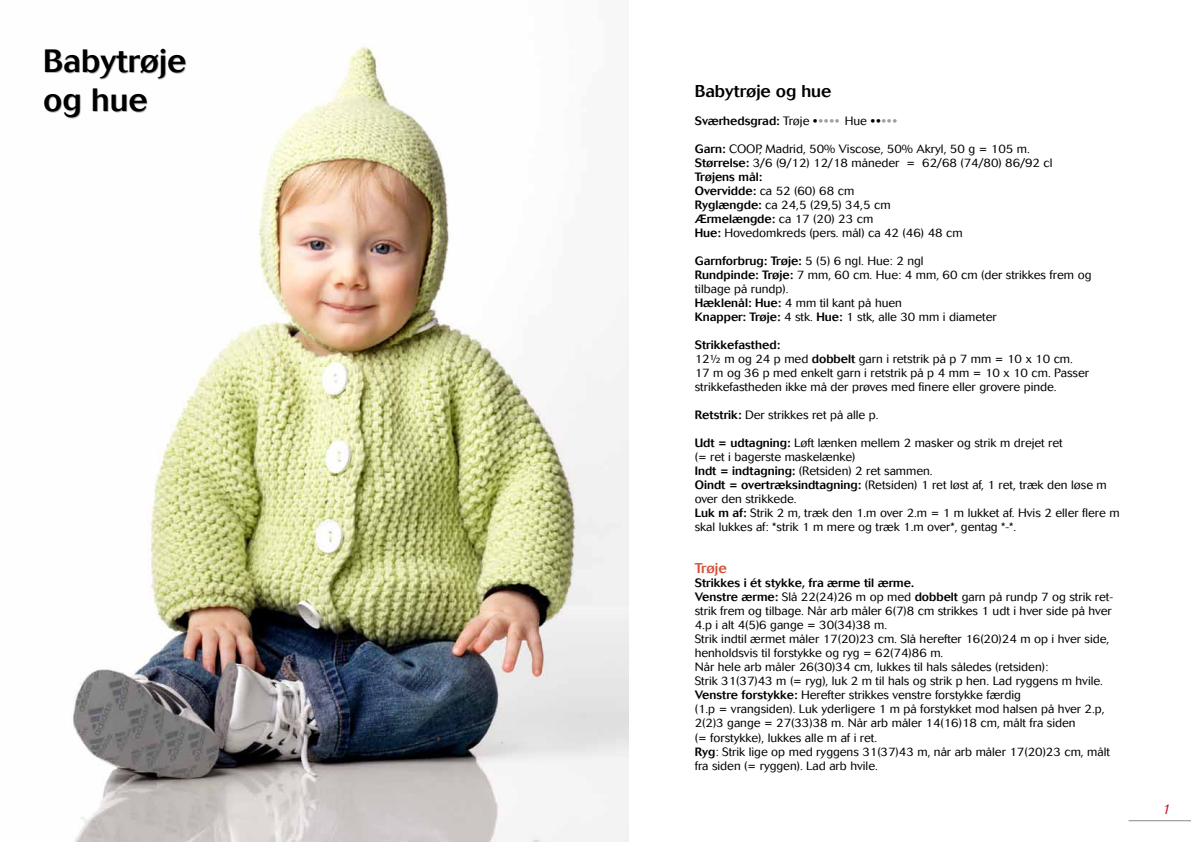
<style>
.page{position:relative;width:1191px;height:842px;background:#fff}
.page>*{position:absolute;margin:0;border:0;box-sizing:border-box;transform-origin:0 0}
.t1{font:500 32px/39px "Cosmos Pro";color:#000}
.t2{font:500 17px "Cosmos Pro";color:#000}
.t3{font:500 14px "Cosmos Pro";color:#d65038}
.t4{font:italic 300 14px "Cosmos Pro";color:#cd071e}
.t5{font:300 12px/14px "Cosmos Pro";color:#000}
.t6{font:500 12px "Cosmos Pro";color:#000}
.s1{font-weight:300}
.s2{font-size:13px}
.s3{font-size:13px;color:#9c9e9f}
.s4{font-weight:500}
</style>
<div class="page">
<img style="left:73px;top:47px;width:555px;height:795px">
<hr style="left:1128px;top:820px;width:63px;height:1px;background:#87888a">
<h1 class="t1" style="left:43px;top:41px;width:145px">Babytrøje og hue</h1>
<h2 class="t2" style="left:694px;top:80px;width:138px">Babytrøje og hue</h2>
<p class="t6" style="left:694px;top:113px;width:204px">Sværhedsgrad: <span class="s1">Trøje</span> <span class="s2">•</span><span class="s3">••••</span> <span class="s1">Hue</span> <span class="s2">••</span><span class="s3">•••</span></p>
<p class="t5" style="left:694px;top:142px;width:359px"><span class="s4">Garn:</span> COOP, Madrid, 50% Viscose, 50% Akryl, 50 g = 105 m.<br><span class="s4">Størrelse:</span> 3/6 (9/12) 12/18 måneder = 62/68 (74/80) 86/92 cl <span class="s4">Trøjens mål:<br>Overvidde:</span> ca 52 (60) 68 cm<br><span class="s4">Ryglængde:</span> ca 24,5 (29,5) 34,5 cm<br><span class="s4">Ærmelængde:</span> ca 17 (20) 23 cm<br><span class="s4">Hue:</span> Hovedomkreds (pers. mål) ca 42 (46) 48 cm</p>
<p class="t5" style="left:694px;top:254px;width:398px"><span class="s4">Garnforbrug: Trøje:</span> 5 (5) 6 ngl. Hue: 2 ngl<br><span class="s4">Rundpinde: Trøje:</span> 7 mm, 60 cm. Hue: 4 mm, 60 cm (der strikkes frem og tilbage på rundp).<br><span class="s4">Hæklenål: Hue:</span> 4 mm til kant på huen<br><span class="s4">Knapper: Trøje:</span> 4 stk. <span class="s4">Hue:</span> 1 stk, alle 30 mm i diameter</p>
<p class="t5" style="left:694px;top:338px;width:396px"><span class="s4">Strikkefasthed:<br></span>12½ m og 24 p med <span class="s4">dobbelt</span> garn i retstrik på p 7 mm = 10 x 10 cm.<br>17 m og 36 p med enkelt garn i retstrik på p 4 mm = 10 x 10 cm. Passer strikkefastheden ikke må der prøves med finere eller grovere pinde.</p>
<p class="t5" style="left:694px;top:408px;width:185px"><span class="s4">Retstrik:</span> Der strikkes ret på alle p.</p>
<p class="t5" style="left:694px;top:436px;width:426px"><span class="s4">Udt = udtagning:</span> Løft lænken mellem 2 masker og strik m drejet ret<br>(= ret i bagerste maskelænke)<br><span class="s4">Indt = indtagning:</span> (Retsiden) 2 ret sammen.<br><span class="s4">Oindt = overtræksindtagning:</span> (Retsiden) 1 ret løst af, 1 ret, træk den løse m over den strikkede.<br><span class="s4">Luk m af:</span> Strik 2 m, træk den 1.m over 2.m = 1 m lukket af. Hvis 2 eller flere m skal lukkes af: *strik 1 m mere og træk 1.m over*, gentag *-*.</p>
<p class="t3" style="left:694px;top:559px;width:34px">Trøje</p>
<p class="t5" style="left:694px;top:576px;width:420px"><span class="s4">Strikkes i ét stykke, fra ærme til ærme.<br>Venstre ærme:</span> Slå 22(24)26 m op med <span class="s4">dobbelt</span> garn på rundp 7 og strik ret&shy;strik frem og tilbage. Når arb måler 6(7)8 cm strikkes 1 udt i hver side på hver 4.p i alt 4(5)6 gange = 30(34)38 m.<br>Strik indtil ærmet måler 17(20)23 cm. Slå herefter 16(20)24 m op i hver side, henholdsvis til forstykke og ryg = 62(74)86 m.<br>Når hele arb måler 26(30)34 cm, lukkes til hals således (retsiden):<br>Strik 31(37)43 m (= ryg), luk 2 m til hals og strik p hen. Lad ryggens m hvile.<br><span class="s4">Venstre forstykke:</span> Herefter strikkes venstre forstykke færdig<br>(1.p = vrangsiden). Luk yderligere 1 m på forstykket mod halsen på hver 2.p, 2(2)3 gange = 27(33)38 m. Når arb måler 14(16)18 cm, målt fra siden<br>(= forstykke), lukkes alle m af i ret.<br><span class="s4">Ryg</span>: Strik lige op med ryggens 31(37)43 m, når arb måler 17(20)23 cm, målt fra siden (= ryggen). Lad arb hvile.</p>
<p class="t4" style="left:1162px;top:800px;width:10px">1</p>
</div>
